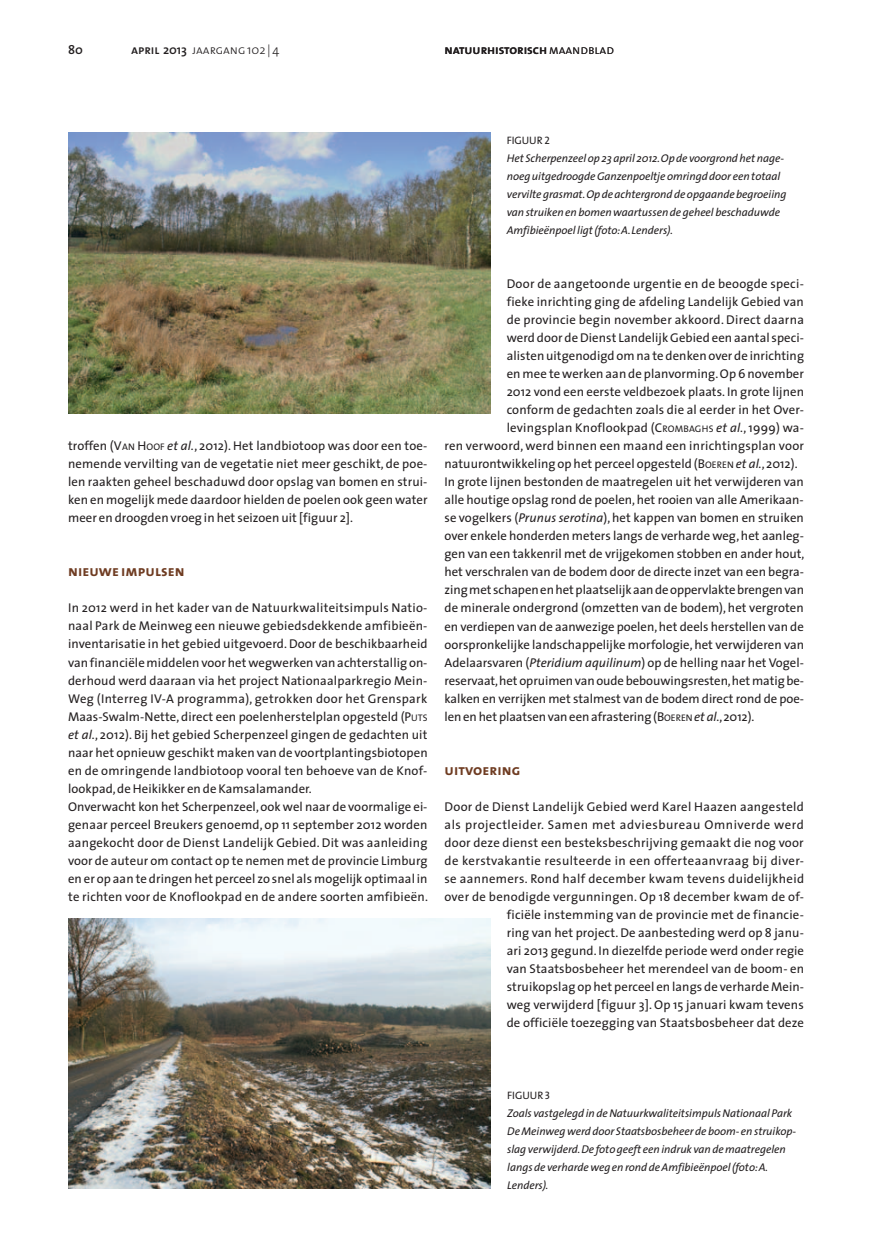
<style>
.page{position:relative;width:872px;height:1234px;background:#fff}
.page>*{position:absolute;margin:0;border:0;box-sizing:border-box;transform-origin:0 0}
.t1{font:15px "The Sans Bold Caps";letter-spacing:.005em;color:#6f3c22}
.t2{font:12.75px/18px "The Sans";letter-spacing:.005em;color:#231f20;text-align:right}
.t3{font:12.75px "The Sans Semi Bold Caps";letter-spacing:-.005em;color:#231f20}
.t4{font:12.75px "The Sans Light Caps";letter-spacing:-.005em;color:#231f20}
.t5{font:600 12.75px "The Sans";color:#231f20}
.t6{font:italic 11.25px/18px "The Sans";letter-spacing:-.005em;color:#231f20}
.t7{font:10.8px "The Sans Caps";letter-spacing:-.005em;color:#231f20}
.s1{font-family:"The Sans Semi Bold Caps"}
.s2{font-family:"The Sans";font-weight:600}
.s3{font-family:"The Sans";font-weight:300}
.s4{font-family:"The Sans Light Caps"}
.s5{font-style:inherit}
.s6{font-size:9.6px}
.s7{font-style:italic}
</style>
<div class="page">
<img style="left:68px;top:132px;width:422px;height:281px">
<img style="left:68px;top:918px;width:422px;height:270px">
<p class="t5" style="left:68px;top:39px;width:16px">80</p>
<p class="t4" style="left:131px;top:39px;width:150px"><span class="s1">april</span> <span class="s2">2013</span> jaargang <span class="s3">102 | 4</span></p>
<p class="t3" style="left:444px;top:39px;width:171px">natuurhistorisch<span class="s4">maandblad</span></p>
<p class="t2" style="left:68px;top:436px;width:361px;text-align:justify">troffen (<span class="s5">V</span><span class="s6">AN</span> <span class="s5">H</span><span class="s6">OOF</span> <span class="s7">et al.</span><span class="s5">, 2012</span>). Het landbiotoop was door een toe&shy;nemende vervilting van de vegetatie niet meer geschikt, de poe&shy;len raakten geheel beschaduwd door opslag van bomen en strui&shy;ken en mogelijk mede daardoor hielden de poelen ook geen water meer en droogden vroeg in het seizoen uit [figuur 2].</p>
<p class="t1" style="left:68px;top:558px;width:118px">nieuwe impulsen</p>
<p class="t2" style="left:68px;top:598px;width:361px;text-align:left">In 2012 werd in het kader van de Natuurkwaliteitsimpuls Natio&shy;naal Park de Meinweg een nieuwe gebiedsdekkende amfibieën&shy;inventarisatie in het gebied uitgevoerd. Door de beschikbaarheid van financiële middelen voor het wegwerken van achterstallig on&shy;derhoud werd daaraan via het project Nationaalparkregio Mein-Weg (Interreg IV-A programma), getrokken door het Grenspark Maas-Swalm-Nette, direct een poelenherstelplan opgesteld (<span class="s5">P</span><span class="s6">UTS </span><span class="s7">et al.</span><span class="s5">, 2012</span>). Bij het gebied Scherpenzeel gingen de gedachten uit naar het opnieuw geschikt maken van de voortplantingsbiotopen en de omringende landbiotoop vooral ten behoeve van de Knof&shy;lookpad, de Heikikker en de Kamsalamander.<br>Onverwacht kon het Scherpenzeel, ook wel naar de voormalige ei&shy;genaar perceel Breukers genoemd, op 11 september 2012 worden aangekocht door de Dienst Landelijk Gebied. Dit was aanleiding voor de auteur om contact op te nemen met de provincie Limburg en er op aan te dringen het perceel zo snel als mogelijk optimaal in te richten voor de Knoflookpad en de andere soorten amfibieën.</p>
<p class="t7" style="left:507px;top:131px;width:44px">FIGUUR 2</p>
<p class="t6" style="left:507px;top:149px;width:281px">Het Scherpenzeel op 23 april 2012. Op de voorgrond het nage&shy;noeg uitgedroogde Ganzenpoeltje omringd door een totaal vervilte grasmat. Op de achtergrond de opgaande begroeiing van struiken en bomen waartussen de geheel beschaduwde Amfibieënpoel ligt (foto: A. Lenders).</p>
<p class="t2" style="left:507px;top:274px;width:299px">Door de aangetoonde urgentie en de beoogde speci-</p>
<p class="t2" style="left:507px;top:292px;width:298px">fieke inrichting ging de afdeling Landelijk Gebied van</p>
<p class="t2" style="left:507px;top:310px;width:299px">de provincie begin november akkoord. Direct daarna</p>
<p class="t2" style="left:507px;top:328px;width:299px">werd door de Dienst Landelijk Gebied een aantal speci-</p>
<p class="t2" style="left:507px;top:346px;width:299px">alisten uitgenodigd om na te denken over de inrichting</p>
<p class="t2" style="left:507px;top:364px;width:299px">en mee te werken aan de planvorming. Op 6 november</p>
<p class="t2" style="left:507px;top:382px;width:299px">2012 vond een eerste veldbezoek plaats. In grote lijnen</p>
<p class="t2" style="left:507px;top:400px;width:299px">conform de gedachten zoals die al eerder in het Over-</p>
<p class="t2" style="left:507px;top:418px;width:299px">levingsplan Knoflookpad (<span class="s5">C</span><span class="s6">ROMBAGH S</span> <span class="s7">et al.</span><span class="s5">, 1999</span>) wa-</p>
<p class="t2" style="left:444px;top:436px;width:361px">ren verwoord, werd binnen een maand een inrichtingsplan voor</p>
<p class="t2" style="left:444px;top:454px;width:355px">natuurontwikkeling op het perceel opgesteld (<span class="s5">B</span><span class="s6">OEREN</span> <span class="s7">et al.</span><span class="s5">, 2012</span>).</p>
<p class="t2" style="left:444px;top:472px;width:361px">In grote lijnen bestonden de maatregelen uit het verwijderen van</p>
<p class="t2" style="left:444px;top:490px;width:361px">alle houtige opslag rond de poelen, het rooien van alle Amerikaan-</p>
<p class="t2" style="left:444px;top:508px;width:361px">se vogelkers (<span class="s7">Prunus serotina</span>), het kappen van bomen en struiken</p>
<p class="t2" style="left:444px;top:526px;width:361px">over enkele honderden meters langs de verharde weg, het aanleg-</p>
<p class="t2" style="left:444px;top:544px;width:361px">gen van een takkenril met de vrijgekomen stobben en ander hout,</p>
<p class="t2" style="left:444px;top:562px;width:361px">het verschralen van de bodem door de directe inzet van een begra-</p>
<p class="t2" style="left:444px;top:580px;width:361px">zing met schapen en het plaatselijk aan de oppervlakte brengen van</p>
<p class="t2" style="left:444px;top:598px;width:361px">de minerale ondergrond (omzetten van de bodem), het vergroten</p>
<p class="t2" style="left:444px;top:616px;width:361px">en verdiepen van de aanwezige poelen, het deels herstellen van de</p>
<p class="t2" style="left:444px;top:634px;width:361px">oorspronkelijke landschappelijke morfologie, het verwijderen van</p>
<p class="t2" style="left:444px;top:652px;width:361px">Adelaarsvaren (<span class="s7">Pteridium aquilinum</span>) op de helling naar het Vogel-</p>
<p class="t2" style="left:444px;top:670px;width:361px">reservaat, het opruimen van oude bebouwingsresten, het matig be-</p>
<p class="t2" style="left:444px;top:688px;width:361px">kalken en verrijken met stalmest van de bodem direct rond de poe-</p>
<p class="t2" style="left:444px;top:706px;width:311px">len en het plaatsen van een afrastering (<span class="s5">B</span><span class="s6">OEREN</span> <span class="s7">et al.</span><span class="s5">, 2012</span>).</p>
<p class="t1" style="left:444px;top:756px;width:77px">uitvoering</p>
<p class="t2" style="left:444px;top:796px;width:361px">Door de Dienst Landelijk Gebied werd Karel Haazen aangesteld als projectleider. Samen met adviesbureau Omniverde werd door deze dienst een besteksbeschrijving gemaakt die nog voor de kerstvakantie resulteerde in een offerteaanvraag bij diver&shy;se aannemers. Rond half december kwam tevens duidelijkheid over de benodigde vergunningen. Op 18 december kwam de of&shy;ficiële instemming van de provincie met de financie-<br>ring van het project. De aanbesteding werd op 8 janu-<br>ari 2013 gegund. In diezelfde periode werd onder regie<br>van Staatsbosbeheer het merendeel van de boom- en struikopslag op het perceel en langs de verharde Mein-<br>weg verwijderd [figuur 3]. Op 15 januari kwam tevens<br>de officiële toezegging van Staatsbosbeheer dat deze</p>
<p class="t7" style="left:507px;top:1085px;width:44px">FIGUUR 3</p>
<p class="t6" style="left:507px;top:1103px;width:290px">Zoals vastgelegd in de Natuurkwaliteitsimpuls Nationaal Park De Meinweg werd door Staatsbosbeheer de boom- en struikop&shy;slag verwijderd. De foto geeft een indruk van de maatregelen langs de verharde weg en rond de Amfibieënpoel (foto: A.<br>Lenders).</p>
</div>
